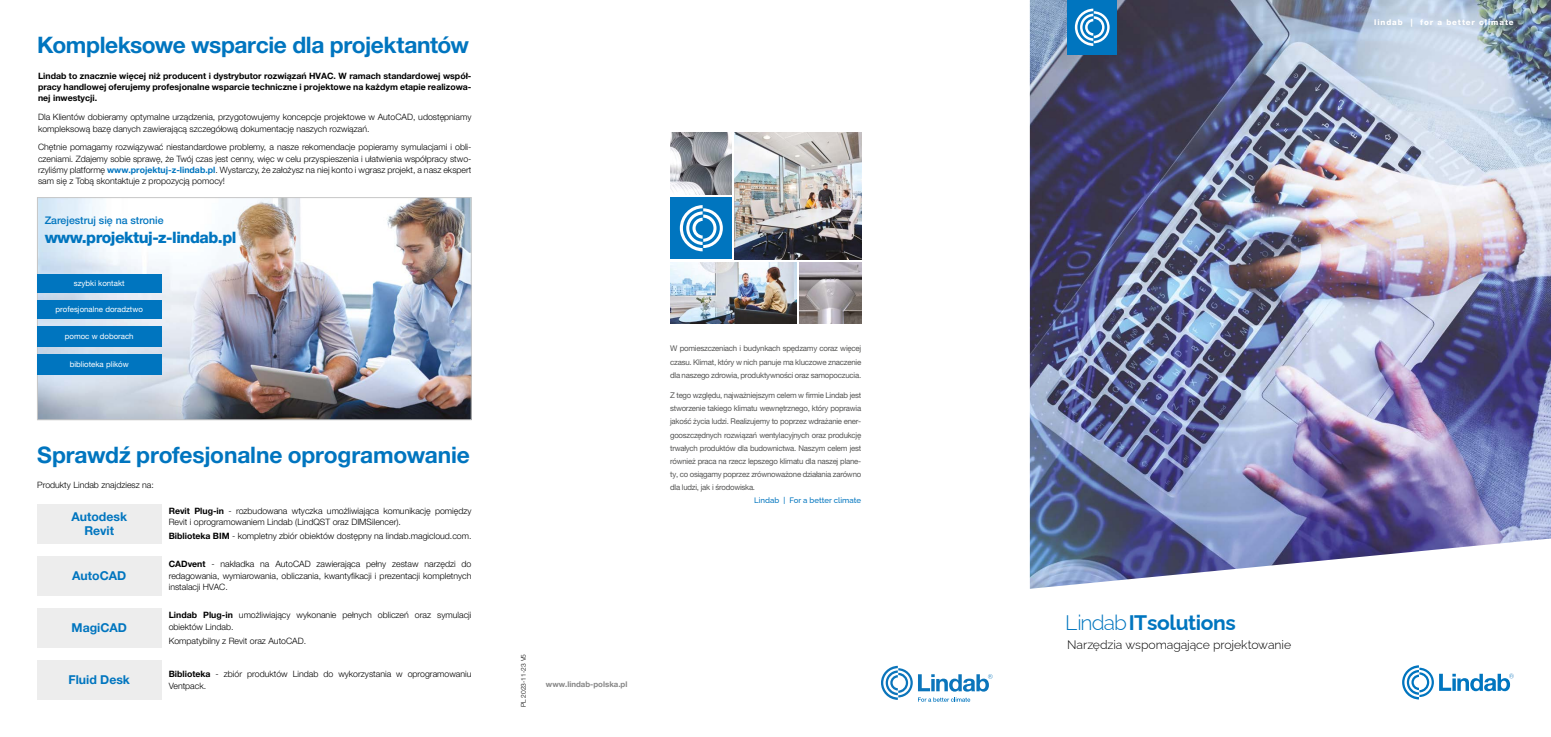
<style>
.page{position:relative;width:1551px;height:737px;background:#fff}
.page>*{position:absolute;margin:0;border:0;box-sizing:border-box;transform-origin:0 0}
.t1{font:700 22.75px "Helvetica Neue LT Pro";letter-spacing:-.015em;color:#0075bf}
.t2{font:700 21px "Raleway";letter-spacing:-.02em;color:#0075bf}
.t3{font:800 15.75px "Helvetica Neue LT Pro";letter-spacing:-.03em;color:#0075bf}
.t4{font:700 12.25px/14.7px "Helvetica Neue LT Pro";color:#0075bf;text-align:center}
.t5{font:300 12.25px "Raleway";letter-spacing:-.005em;color:#000}
.t6{font:500 10.5px "Helvetica Neue LT Pro";color:#0075bf}
.t7{font:300 8.75px/11.4px "Helvetica Neue LT Pro";color:#000}
.t8{font:700 8.75px/11.4px "Helvetica Neue LT Pro";color:#000;text-align:justify}
.t9{font:7.88px/13.1px "Helvetica Neue LT Pro";letter-spacing:-.03em;color:#575756;text-align:justify}
.t10{font:7.88px "Helvetica Neue LT Pro";color:#fff}
.t11{font:800 7.88px "Helvetica Neue LT Pro";letter-spacing:.11em;color:#fff}
.t12{font:500 7.88px "Raleway";color:#0075bf}
.t13{font:700 7.88px "Helvetica Neue LT Pro";color:#878787}
.t14{font:300 6.56px "Helvetica Neue LT Pro";color:#000}
.s1{font-weight:700;color:#0075bf}
.s2{font-weight:700}
.s3{font-weight:300}
</style>
<div class="page">
<img style="left:1029px;top:0;width:521px;height:589px">
<div style="left:1067px;top:0;width:49px;height:55px;background:#0075bf"></div>
<svg style="left:1074px;top:9px;width:35px;height:37px"></svg>
<img style="left:39px;top:199px;width:430px;height:219px">
<div style="left:37px;top:197px;width:434px;height:223px;border:1px solid #c6c6c6"></div>
<div style="left:37px;top:504px;width:124px;height:39px;background:#ededed"></div>
<div style="left:37px;top:556px;width:124px;height:39px;background:#ededed"></div>
<div style="left:37px;top:608px;width:124px;height:39px;background:#ededed"></div>
<div style="left:37px;top:660px;width:124px;height:39px;background:#ededed"></div>
<div style="left:37px;top:273px;width:124px;height:19px;background:#0075bf"></div>
<div style="left:37px;top:326px;width:124px;height:21px;background:#0075bf"></div>
<div style="left:37px;top:300px;width:124px;height:19px;background:#0075bf"></div>
<div style="left:37px;top:354px;width:124px;height:21px;background:#0075bf"></div>
<div style="left:670px;top:198px;width:61px;height:61px;background:#0075bf"></div>
<svg style="left:679px;top:205px;width:43px;height:46px"></svg>
<img style="left:670px;top:262px;width:126px;height:62px">
<img style="left:799px;top:262px;width:62px;height:62px">
<img style="left:735px;top:133px;width:126px;height:126px">
<img style="left:670px;top:133px;width:61px;height:61px">
<svg style="left:918px;top:674px;width:74px;height:17px"></svg>
<svg style="left:881px;top:666px;width:31px;height:34px"></svg>
<svg style="left:918px;top:697px;width:52px;height:4px"></svg>
<svg style="left:1402px;top:665px;width:111px;height:34px"></svg>
<h1 class="t1" style="left:37px;top:31px;width:433px">Kompleksowe wsparcie dla projektantów</h1>
<p class="t8" style="left:38px;top:69px;width:435px">Lindab to znacznie więcej niż producent i dystrybutor rozwiązań HVAC. W ramach standardowej współ&shy;pracy handlowej oferujemy profesjonalne wsparcie techniczne i projektowe na każdym etapie realizowa&shy;nej inwestycji.</p>
<p class="t7" style="left:38px;top:111px;width:435px">Dla Klientów dobieramy optymalne urządzenia, przygotowujemy koncepcje projektowe w AutoCAD, udostępniamy kompleksową bazę danych zawierającą szczegółową dokumentację naszych rozwiązań.</p>
<p class="t7" style="left:38px;top:141px;width:435px;text-align:justify">Chętnie pomagamy rozwiązywać niestandardowe problemy, a nasze rekomendacje popieramy symulacjami i obli&shy;czeniami. Zdajemy sobie sprawę, że Twój czas jest cenny, więc w celu przyspieszenia i ułatwienia współpracy stwo&shy;rzyliśmy platformę <span class="s1">www.projektuj-z-lindab.pl</span>. Wystarczy, że założysz na niej konto i wgrasz projekt, a nasz ekspert sam się z Tobą skontaktuje z propozycją pomocy!</p>
<p class="t6" style="left:45px;top:214px;width:120px">Zarejestruj się na stronie</p>
<h3 class="t3" style="left:45px;top:228px;width:193px">www.projektuj-z-lindab.pl</h3>
<p class="t10" style="left:74px;top:278px;width:52px">szybki kontakt</p>
<p class="t10" style="left:56px;top:304px;width:89px">profesjonalne doradztwo</p>
<p class="t10" style="left:65px;top:332px;width:70px">pomoc w doborach</p>
<p class="t10" style="left:70px;top:360px;width:61px">biblioteka plików</p>
<h1 class="t1" style="left:37px;top:440px;width:434px">Sprawdź profesjonalne oprogramowanie</h1>
<p class="t7" style="left:37px;top:479px;width:118px">Produkty Lindab znajdziesz na:</p>
<h3 class="t4" style="left:71px;top:508px;width:57px">Autodesk<br>Revit</h3>
<h3 class="t4" style="left:72px;top:568px;width:55px">AutoCAD</h3>
<p class="t7" style="left:169px;top:505px;width:304px"><span class="s2">Revit Plug-in</span> - rozbudowana wtyczka umożliwiająca komunikację pomiędzy<br>Revit i oprogramowaniem Lindab (LindQST oraz DIMSilencer).</p>
<p class="t7" style="left:169px;top:530px;width:304px"><span class="s2">Biblioteka BIM</span> - kompletny zbiór obiektów dostępny na lindab.magicloud.com.</p>
<p class="t7" style="left:169px;top:558px;width:304px;text-align:justify"><span class="s2">CADvent</span> - nakładka na AutoCAD zawierająca pełny zestaw narzędzi do redagowania, wymiarowania, obliczania, kwantyfikacji i prezentacji kompletnych instalacji HVAC.</p>
<p class="t7" style="left:169px;top:609px;width:304px"><span class="s2">Lindab Plug-in</span> umożliwiający wykonanie pełnych obliczeń oraz symulacji obiektów Lindab.</p>
<p class="t7" style="left:169px;top:634px;width:139px">Kompatybilny z Revit oraz AutoCAD.</p>
<p class="t7" style="left:169px;top:668px;width:304px"><span class="s2">Biblioteka</span> - zbiór produktów Lindab do wykorzystania w oprogramowaniu<br>Ventpack.</p>
<h3 class="t4" style="left:72px;top:620px;width:57px">MagiCAD</h3>
<h3 class="t4" style="left:68px;top:672px;width:63px">Fluid Desk</h3>
<p class="t9" style="left:670px;top:342px;width:192px">W pomieszczeniach i budynkach spędzamy coraz więcej czasu. Klimat, który w nich panuje ma kluczowe znaczenie dla naszego zdrowia, produktywności oraz samopoczucia.</p>
<p class="t9" style="left:670px;top:388px;width:192px">Z tego względu, najważniejszym celem w firmie Lindab jest stworzenie takiego klimatu wewnętrznego, który poprawia jakość życia ludzi. Realizujemy to poprzez wdrażanie ener&shy;gooszczędnych rozwiązań wentylacyjnych oraz produkcję trwałych produktów dla budownictwa. Naszym celem jest również praca na rzecz lepszego klimatu dla naszej plane&shy;ty, co osiągamy poprzez zrównoważone działania zarówno dla ludzi, jak i środowiska.</p>
<p class="t12" style="left:754px;top:493px;width:108px">Lindab | For a better climate</p>
<p class="t14" style="left:519px;top:707px;width:55px;rotate:-90deg">PL 2023-11-23 V5</p>
<p class="t13" style="left:546px;top:679px;width:83px">www.lindab-polska.pl</p>
<p class="t11" style="left:1373px;top:17px;width:141px">lindab | for a better climate</p>
<h2 class="t2" style="left:1065px;top:606px;width:172px"><span class="s3">Lindab</span>ITsolutions</h2>
<h3 class="t5" style="left:1067px;top:635px;width:225px">Narzędzia wspomagające projektowanie</h3>
</div>
